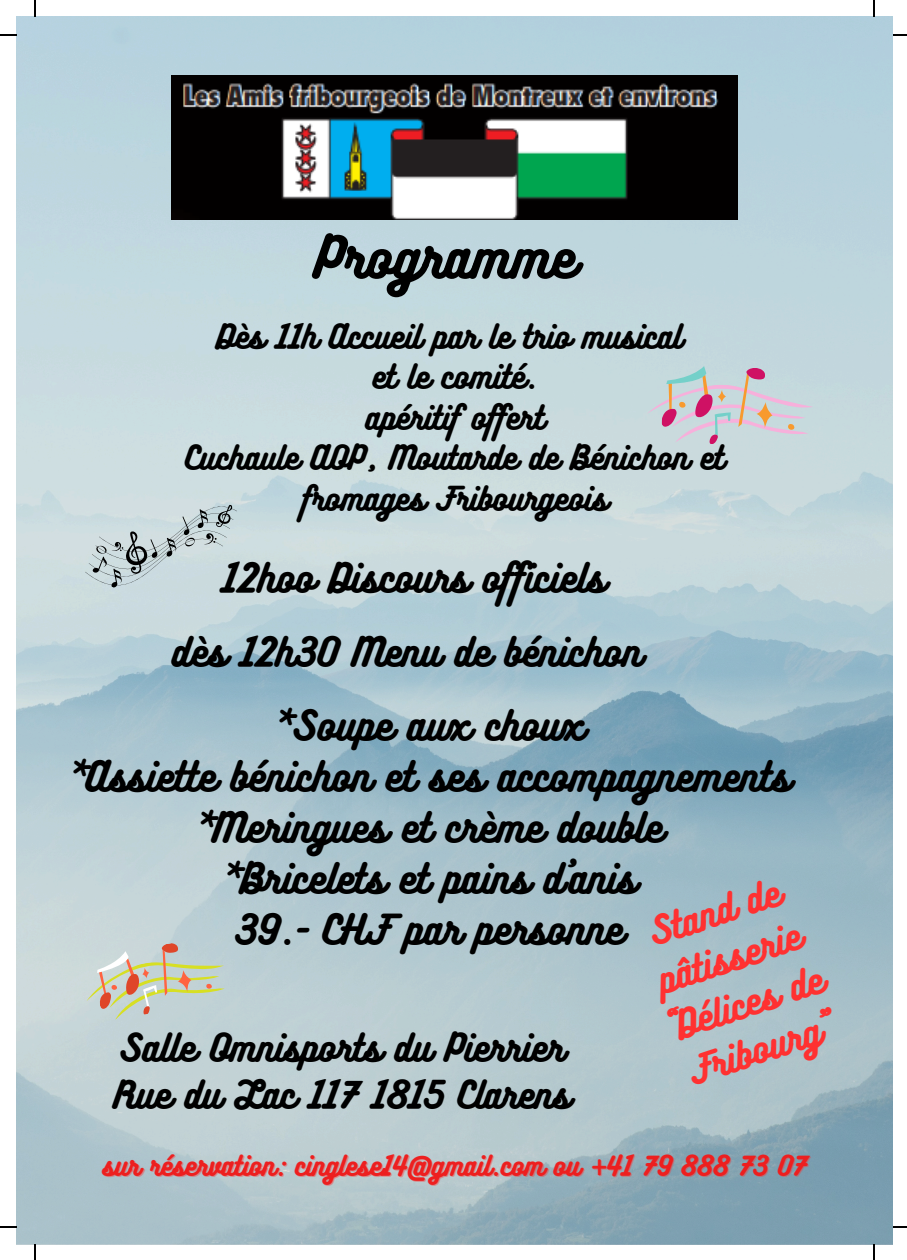
<style>
.page{position:relative;width:907px;height:1260px;background:#fff}
.page>*{position:absolute;margin:0;border:0;box-sizing:border-box;transform-origin:0 0}
.t1{font:50.8px "Bukhari Script";color:#000}
.t2{font:37px/51px "Bukhari Script";color:#000;text-align:center}
.t3{font:36px "Bukhari Script";color:#000}
.t4{font:34.2px/47.8px "Bukhari Script";color:#000}
.t5{font:34.2px/48px "Bukhari Script";color:#ff3131;text-align:center}
.t6{font:29.8px/40.4px "Bukhari Script";color:#000;text-align:center}
.t7{font:24.8px "Bukhari Script";color:#ed1f1f}
</style>
<div class="page">
<img style="left:17px;top:16px;width:876px;height:1228px">
<img style="left:171px;top:76px;width:566px;height:144px">
<svg style="left:645px;top:364px;width:169px;height:84px"></svg>
<svg style="left:83px;top:464px;width:155px;height:155px"></svg>
<svg style="left:82px;top:941px;width:148px;height:82px"></svg>
<svg style="left:35px;top:0;width:1px;height:17px"></svg>
<svg style="left:0;top:35px;width:17px;height:1px"></svg>
<svg style="left:873px;top:0;width:2px;height:17px"></svg>
<svg style="left:893px;top:35px;width:14px;height:1px"></svg>
<svg style="left:35px;top:1244px;width:1px;height:15px"></svg>
<svg style="left:0;top:1226px;width:17px;height:1px"></svg>
<svg style="left:873px;top:1244px;width:2px;height:15px"></svg>
<svg style="left:893px;top:1226px;width:14px;height:1px"></svg>
<h1 class="t1" style="left:314px;top:224px;width:263px">Programme</h1>
<h3 class="t6" style="left:185px;top:314px;width:540px">Dès 11h Accueil par le trio musical<br>et le comité.<br>apéritif of ert<br>Cuchaule AOP, Moutarde de Bénichon et fromages Fribourgeois</h3>
<p class="t3" style="left:222px;top:554px;width:385px">12hoo Discours of iciels</p>
<p class="t3" style="left:172px;top:628px;width:471px">dès 12h30 Menu de bénichon</p>
<h2 class="t2" style="left:68px;top:698px;width:723px">*Soupe aux choux<br>*Assiette bénichon et ses accompagnements *Meringues et crème double<br>*Bricelets et pains d’anis<br>39.- CHF par personne</h2>
<h2 class="t5" style="left:629px;top:912px;width:165px;rotate:-18deg">Stand de pâtisserie “Délices de<br>Fribourg”</h2>
<h2 class="t4" style="left:114px;top:1021px;width:458px">Salle Omnisports du Pierrier<br>Rue du Lac 117 1815 Clarens</h2>
<h2 class="t7" style="left:102px;top:1149px;width:706px">sur réservation: cinglese14@gmail.com ou +41 79 888 73 07</h2>
</div>
